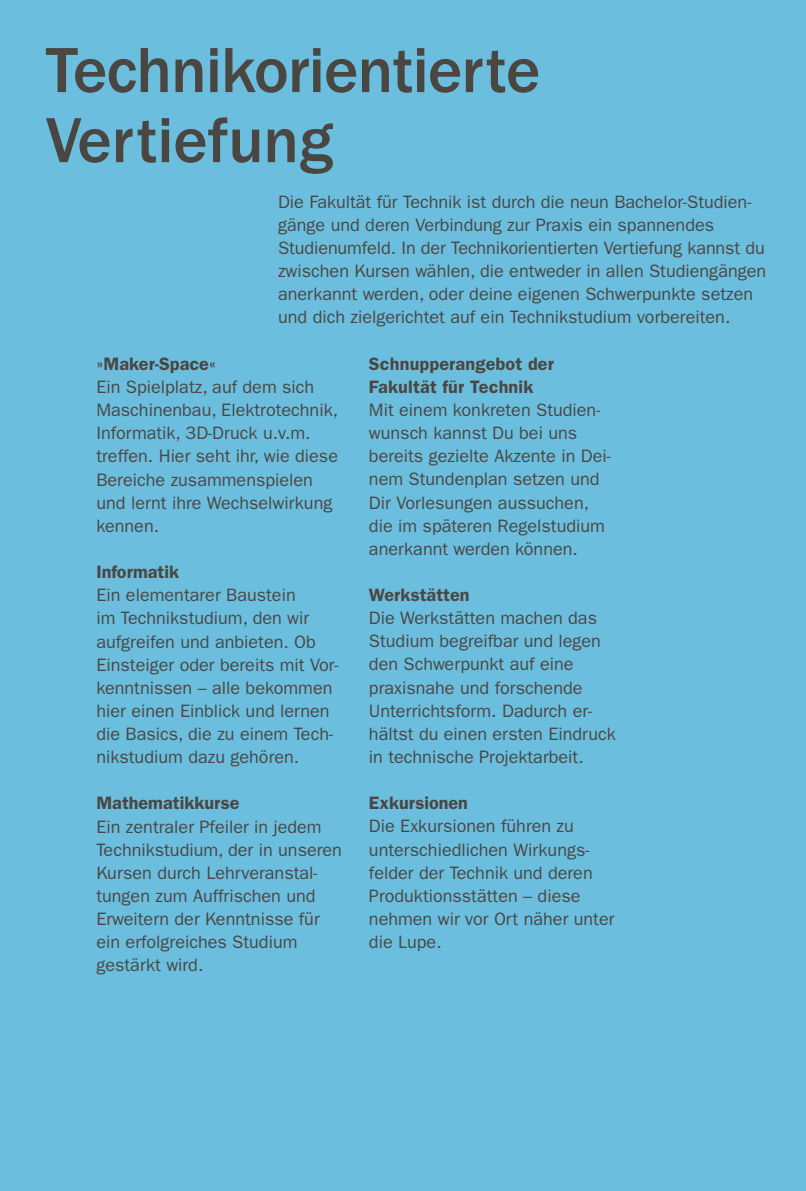
<style>
.page{position:relative;width:806px;height:1191px;background:#fff}
.page>*{position:absolute;margin:0;border:0;box-sizing:border-box;transform-origin:0 0}
.t1{font:500 66px/70px "ITC Franklin Gothic Std";letter-spacing:-.015em;color:#4a4743}
.t2{font:18px/23.2px "ITC Franklin Gothic Std";color:#4a4743}
.t3{font:600 18px/23.2px "ITC Franklin Gothic Std";color:#4a4743}
</style>
<div class="page">
<div style="left:0;top:0;width:805px;height:1191px;background:#6cbede"></div>
<h1 class="t1" style="left:46px;top:36px;width:496px">Technikorientierte<br>Vertiefung</h1>
<p class="t2" style="left:278px;top:190px;width:489px">Die Fakultät für Technik ist durch die neun Bachelor-Studien&shy;gänge und deren Verbindung zur Praxis ein spannendes Studienumfeld. In der Technikorientierten Vertiefung kannst du zwischen Kursen wählen, die entweder in allen Studiengängen anerkannt werden, oder deine eigenen Schwerpunkte setzen und dich zielgerichtet auf ein Technikstudium vorbereiten.</p>
<p class="t3" style="left:96px;top:352px;width:121px">»Maker-Space«</p>
<p class="t2" style="left:96px;top:375px;width:243px">Ein Spielplatz, auf dem sich<br>Maschinenbau, Elektrotechnik,<br>Informatik, 3D-Druck u.v.m. treffen. Hier seht ihr, wie diese<br>Bereiche zusammenspielen und lernt ihre Wechselwirkung kennen.</p>
<p class="t3" style="left:96px;top:560px;width:84px">Informatik</p>
<p class="t2" style="left:96px;top:583px;width:243px">Ein elementarer Baustein<br>im Technikstudium, den wir aufgreifen und anbieten. Ob<br>Einsteiger oder bereits mit Vor&shy;kenntnissen – alle bekommen hier einen Einblick und lernen die Basics, die zu einem Tech&shy;nikstudium dazu gehören.</p>
<p class="t3" style="left:96px;top:791px;width:144px">Mathematikkurse</p>
<p class="t2" style="left:96px;top:815px;width:247px">Ein zentraler Pfeiler in jedem<br>Technikstudium, der in unseren<br>Kursen durch Lehrveranstal&shy;tungen zum Auffrischen und<br>Erweitern der Kenntnisse für ein erfolgreiches Studium gestärkt wird.</p>
<p class="t3" style="left:369px;top:352px;width:186px">Schnupperangebot der<br>Fakultät für Technik</p>
<p class="t2" style="left:369px;top:398px;width:243px">Mit einem konkreten Studien&shy;wunsch kannst Du bei uns bereits gezielte Akzente in Dei&shy;nem Stundenplan setzen und<br>Dir Vorlesungen aussuchen, die im späteren Regelstudium anerkannt werden können.</p>
<p class="t3" style="left:369px;top:583px;width:102px">Werkstätten</p>
<p class="t2" style="left:369px;top:606px;width:248px">Die Werkstätten machen das<br>Studium begreifbar und legen den Schwerpunkt auf eine praxisnahe und forschende<br>Unterrichtsform. Dadurch er&shy;hältst du einen ersten Eindruck in technische Projektarbeit.</p>
<p class="t3" style="left:369px;top:791px;width:100px">Exkursionen</p>
<p class="t2" style="left:369px;top:815px;width:247px">Die Exkursionen führen zu unterschiedlichen Wirkungs&shy;felder der Technik und deren<br>Produktionsstätten – diese nehmen wir vor Ort näher unter die Lupe.</p>
</div>
